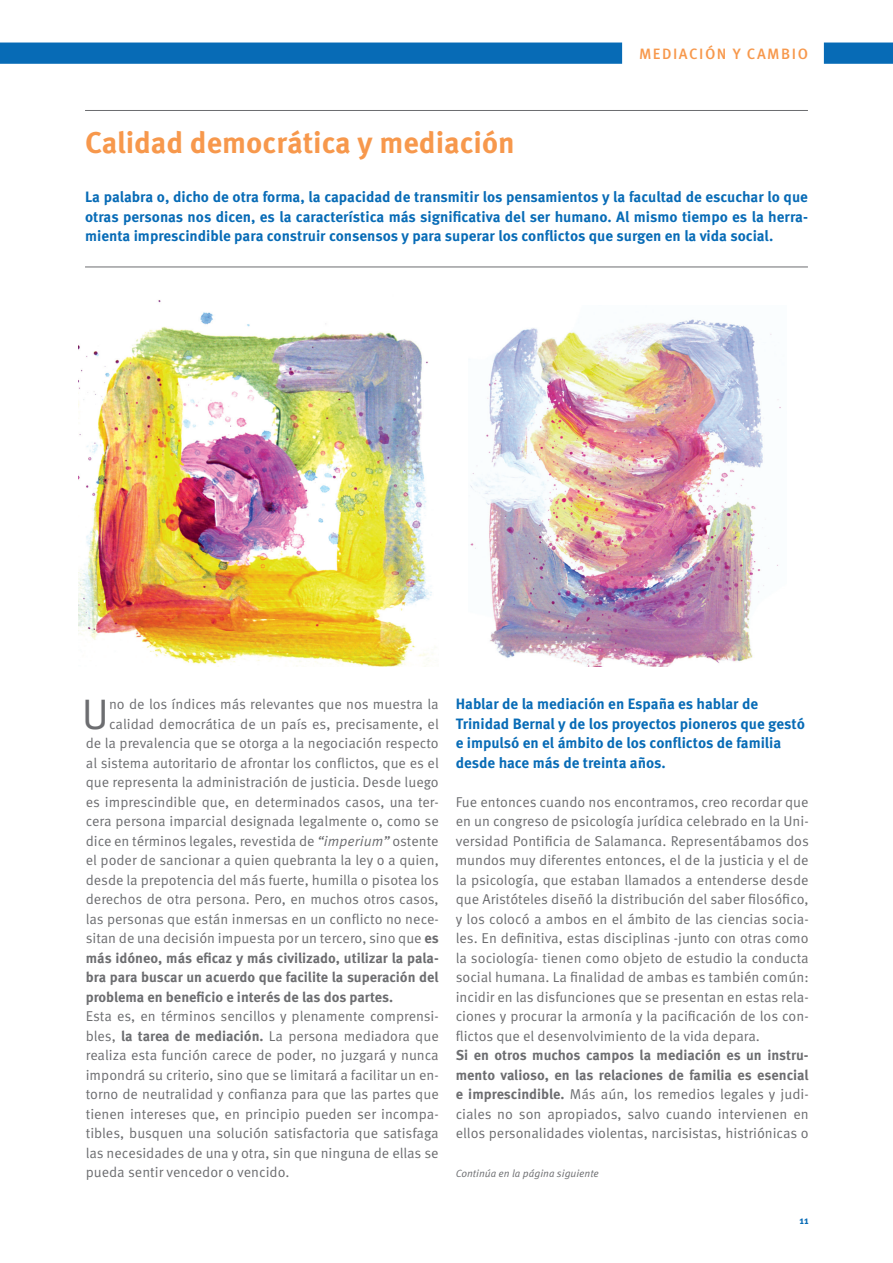
<style>
.page{position:relative;width:893px;height:1263px;background:#fff}
.page>*{position:absolute;margin:0;border:0;box-sizing:border-box;transform-origin:0 0}
.t1{font:42.75px "Meta Pro";color:#6c6d70}
.t2{font:700 30px "Meta Pro";color:#f7984c}
.t3{font:700 15px/19.5px "Meta Pro";color:#076bb6}
.t4{font:500 15px "Meta Pro";letter-spacing:.1em;color:#f7984c}
.t5{font:14.25px/19.5px "Meta Pro";color:#6c6d70;text-align:justify}
.t6{font:700 14.25px "Meta Pro";color:#6c6d70}
.t7{font:italic 10.5px "Meta Pro";color:#6c6d70}
.t8{font:700 10.5px "Meta Pro";color:#076bb6}
.s1{font-style:italic}
.s2{font-weight:700}
</style>
<div class="page">
<img style="left:79px;top:300px;width:354px;height:367px">
<img style="left:470px;top:319px;width:311px;height:348px">
<hr style="left:85px;top:110px;width:723px;height:1px;background:#6c6d70">
<hr style="left:85px;top:267px;width:723px;height:1px;background:#6c6d70">
<svg style="left:0;top:43px;width:893px;height:21px"></svg>
<p class="t4" style="left:639px;top:44px;width:170px">MEDIACIÓN Y CAMBIO</p>
<h2 class="t2" style="left:85px;top:124px;width:431px">Calidad democrática y mediación</h2>
<p class="t3" style="left:85px;top:188px;width:724px;text-align:justify">La palabra o, dicho de otra forma, la capacidad de transmitir los pensamientos y la facultad de escuchar lo que otras personas nos dicen, es la característica más significativa del ser humano. Al mismo tiempo es la herra&shy;mienta imprescindible para construir consensos y para superar los conflictos que surgen en la vida social.</p>
<h1 class="t1" style="left:82px;top:687px;width:29px">U</h1>
<p class="t5" style="left:109px;top:695px;width:331px">no de los índices más relevantes que nos muestra la</p>
<p class="t5" style="left:109px;top:714px;width:331px">calidad democrática de un país es, precisamente, el</p>
<p class="t5" style="left:86px;top:734px;width:354px">de la prevalencia que se otorga a la negociación respecto</p>
<p class="t5" style="left:86px;top:753px;width:355px">al sistema autoritario de afrontar los conflictos, que es el</p>
<p class="t5" style="left:86px;top:773px;width:354px">que representa la administración de justicia. Desde luego</p>
<p class="t5" style="left:86px;top:792px;width:354px">es imprescindible que, en determinados casos, una ter-</p>
<p class="t5" style="left:86px;top:812px;width:354px">cera persona imparcial designada legalmente o, como se</p>
<p class="t5" style="left:86px;top:831px;width:354px">dice en términos legales, revestida de <span class="s1">“imperium”</span> ostente</p>
<p class="t5" style="left:86px;top:851px;width:354px">el poder de sancionar a quien quebranta la ley o a quien,</p>
<p class="t5" style="left:86px;top:870px;width:355px">desde la prepotencia del más fuerte, humilla o pisotea los</p>
<p class="t5" style="left:86px;top:890px;width:354px">derechos de otra persona. Pero, en muchos otros casos,</p>
<p class="t5" style="left:86px;top:909px;width:354px">las personas que están inmersas en un conflicto no nece-</p>
<p class="t5" style="left:86px;top:929px;width:354px">sitan de una decisión impuesta por un tercero, sino que <span class="s2">es</span></p>
<p class="t6" style="left:86px;top:948px;width:354px">más idóneo, más eficaz y más civilizado, utilizar la pala-</p>
<p class="t6" style="left:86px;top:968px;width:354px">bra para buscar un acuerdo que facilite la superación del</p>
<p class="t6" style="left:86px;top:987px;width:309px">problema en beneficio e interés de las dos partes.</p>
<p class="t5" style="left:86px;top:1007px;width:354px">Esta es, en términos sencillos y plenamente comprensi&shy;bles, <span class="s2">la tarea de mediación.</span> La persona mediadora que realiza esta función carece de poder, no juzgará y nunca impondrá su criterio, sino que se limitará a facilitar un en&shy;torno de neutralidad y confianza para que las partes que tienen intereses que, en principio pueden ser incompa&shy;tibles, busquen una solución satisfactoria que satisfaga las necesidades de una y otra, sin que ninguna de ellas se pueda sentir vencedor o vencido.</p>
<p class="t3" style="left:456px;top:695px;width:351px">Hablar de la mediación en España es hablar de Trinidad Bernal y de los proyectos pioneros que gestó e impulsó en el ámbito de los conflictos de familia desde hace más de treinta años.</p>
<p class="t5" style="left:456px;top:792px;width:355px">Fue entonces cuando nos encontramos, creo recordar que en un congreso de psicología jurídica celebrado en la Uni&shy;versidad Pontificia de Salamanca. Representábamos dos mundos muy diferentes entonces, el de la justicia y el de la psicología, que estaban llamados a entenderse desde que Aristóteles diseñó la distribución del saber filosófico, y los colocó a ambos en el ámbito de las ciencias socia&shy;les. En definitiva, estas disciplinas -junto con otras como la sociología- tienen como objeto de estudio la conducta social humana. La finalidad de ambas es también común: incidir en las disfunciones que se presentan en estas rela&shy;ciones y procurar la armonía y la pacificación de los con&shy;flictos que el desenvolvimiento de la vida depara.</p>
<p class="t5" style="left:456px;top:1046px;width:354px"><span class="s2">Si en otros muchos campos la mediación es un instru&shy;mento valioso, en las relaciones de familia es esencial e imprescindible.</span> Más aún, los remedios legales y judi&shy;ciales no son apropiados, salvo cuando intervienen en ellos personalidades violentas, narcisistas, histriónicas o</p>
<p class="t7" style="left:456px;top:1167px;width:145px">Continúa en la página siguiente</p>
<p class="t8" style="left:800px;top:1214px;width:11px">11</p>
</div>
